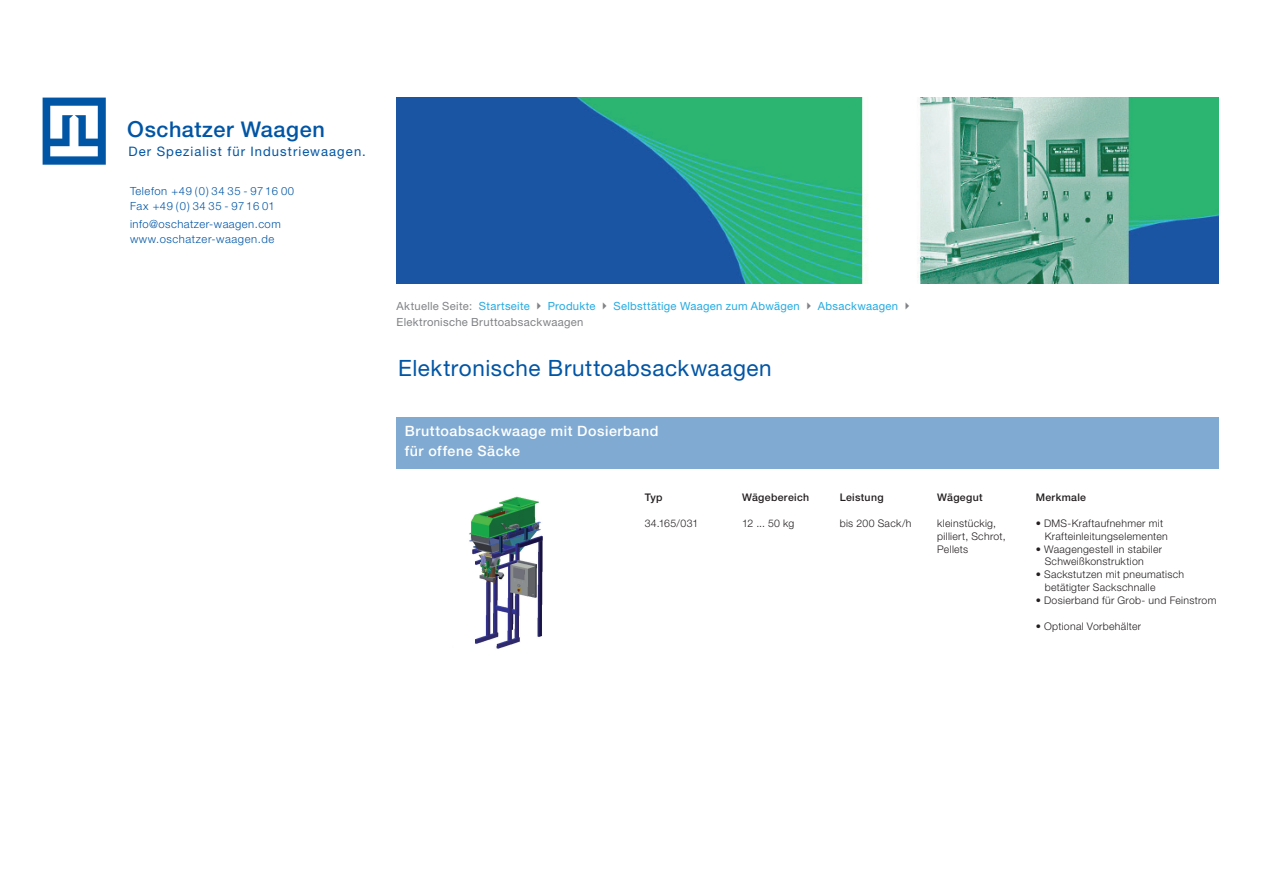
<style>
.page{position:relative;width:1263px;height:893px;background:#fff}
.page>*{position:absolute;margin:0;border:0;box-sizing:border-box;transform-origin:0 0}
.t1{font:22.5px "Helvetica Neue CE";letter-spacing:.025em;color:#0155a5}
.t2{font:500 21.6px "Helvetica Neue";letter-spacing:.03em;color:#0155a5}
.t3{font:500 14.25px/19.5px "Helvetica Neue";letter-spacing:.04em;color:#fff}
.t4{font:13.05px "Helvetica Neue CE";letter-spacing:.08em;color:#0155a5}
.t5{font:11.25px/16.5px "Helvetica Neue CE";letter-spacing:.025em;color:#24aae1}
.t6{font:300 11.25px/14.4px "Helvetica Neue CE";letter-spacing:.05em;color:#0155a5}
.t7{font:300 10.5px/12.9px "Helvetica Neue CE";letter-spacing:.03em;color:#231f20}
.t8{font:500 10.5px "Helvetica Neue CE";letter-spacing:.03em;color:#231f20}
.s1{font-size:22.05px}
.s2{color:#808285}
</style>
<div class="page">
<div style="left:397px;top:417px;width:822px;height:51px;background:#80aad2"></div>
<img style="left:469px;top:496px;width:74px;height:153px">
<svg style="left:43px;top:98px;width:63px;height:67px"></svg>
<img style="left:396px;top:97px;width:822px;height:187px">
<h2 class="t2" style="left:127px;top:116px;width:199px"><span class="s1">O</span>schatzer Waagen</h2>
<p class="t4" style="left:128px;top:143px;width:239px">Der Spezialist für Industriewaagen.</p>
<p class="t6" style="left:130px;top:184px;width:166px">Telefon +49 (0) 34 35 - 9716 00<br>Fax +49 (0) 34 35 - 9716 01</p>
<p class="t6" style="left:130px;top:217px;width:152px">info@oschatzer-waagen.com www.oschatzer-waagen.de</p>
<p class="t5" style="left:397px;top:297px;width:518px"><span class="s2">Aktuelle Seite:</span> Startseite <span class="s2">✔</span> Produkte <span class="s2">✔</span> Selbsttätige Waagen zum Abwägen <span class="s2">✔</span> Absackwaagen <span class="s2">✔<br>Elektronische Bruttoabsackwaagen</span></p>
<h1 class="t1" style="left:398px;top:354px;width:375px">Elektronische Bruttoabsackwaagen</h1>
<h3 class="t3" style="left:405px;top:421px;width:255px">Bruttoabsackwaage mit Dosierband für offene Säcke</h3>
<p class="t8" style="left:645px;top:491px;width:19px">Typ</p>
<p class="t7" style="left:645px;top:516px;width:55px">34.165/031</p>
<p class="t8" style="left:742px;top:491px;width:68px">Wägebereich</p>
<p class="t7" style="left:742px;top:516px;width:54px">12 ... 50 kg</p>
<p class="t8" style="left:840px;top:491px;width:45px">Leistung</p>
<p class="t7" style="left:840px;top:516px;width:73px">bis 200 Sack/h</p>
<p class="t8" style="left:937px;top:491px;width:47px">Wägegut</p>
<p class="t7" style="left:937px;top:516px;width:70px">kleinstückig, pilliert, Schrot,<br>Pellets</p>
<p class="t8" style="left:1036px;top:491px;width:52px">Merkmale</p>
<p class="t7" style="left:1045px;top:516px;width:125px;text-indent:-9px">• DMS-Kraftaufnehmer mit<br>Krafteinleitungselementen</p>
<p class="t7" style="left:1045px;top:542px;width:119px;text-indent:-9px">• Waagengestell in stabiler<br>Schweißkonstruktion</p>
<p class="t7" style="left:1045px;top:568px;width:141px;text-indent:-9px">• Sackstutzen mit pneumatisch betätigter Sackschnalle</p>
<p class="t7" style="left:1036px;top:594px;width:182px">• Dosierband für Grob- und Feinstrom</p>
<p class="t7" style="left:1036px;top:620px;width:107px">• Optional Vorbehälter</p>
</div>
